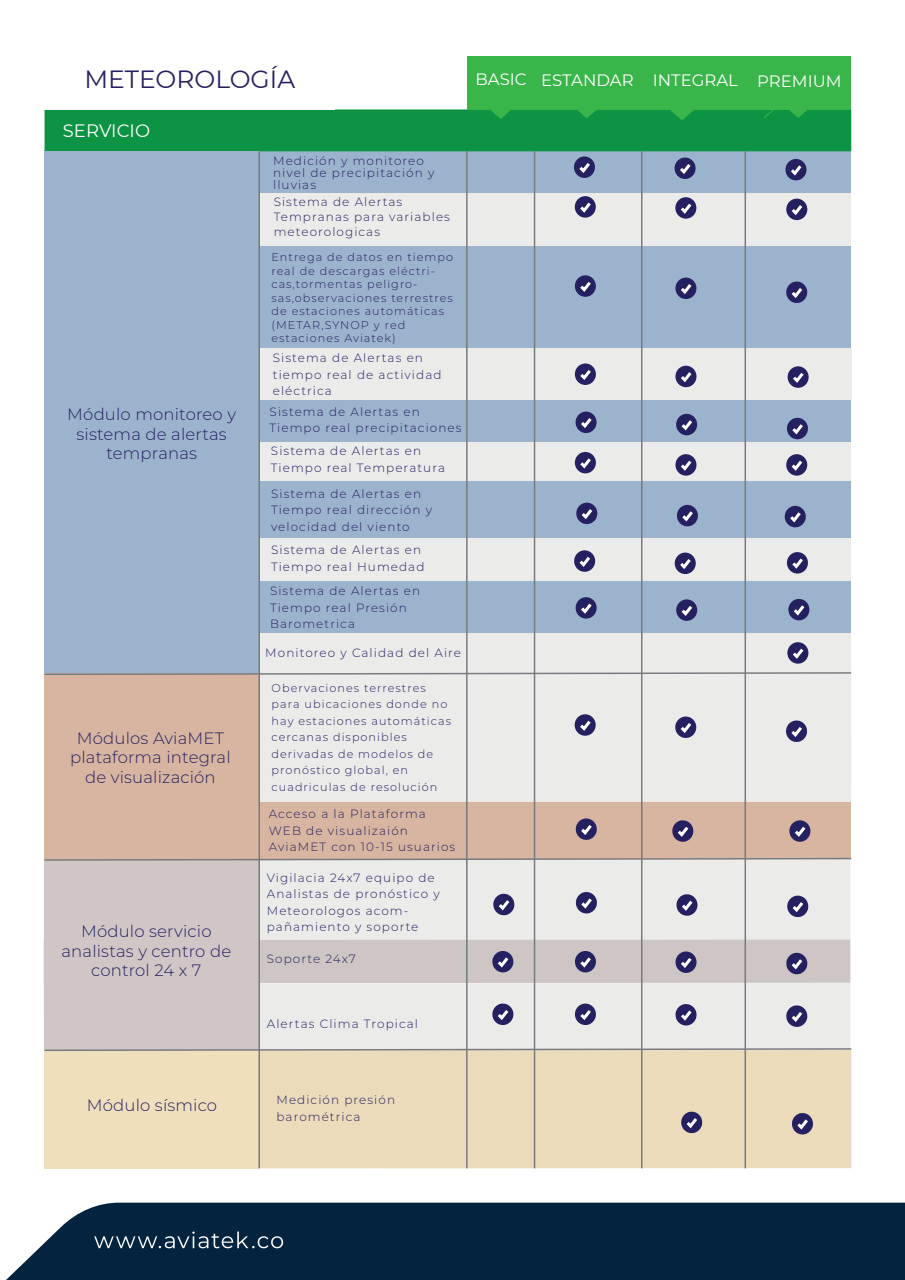
<style>
.page{position:relative;width:905px;height:1280px;background:#fff}
.page>*{position:absolute;margin:0;border:0;box-sizing:border-box;transform-origin:0 0}
.t1{font:24.9px "Montserrat";color:#252161}
.t2{font:18px "Montserrat";color:#fff}
.t3{font:300 16.5px/19.5px "Montserrat";letter-spacing:.01em;color:#252161;text-align:center}
.t4{font:16.5px "Montserrat";color:#fff}
.t5{font:300 12px/16.5px "Montserrat";letter-spacing:.09em;color:#252161}
.t6{font:300 11.25px/13.5px "Montserrat";letter-spacing:.09em;color:#252161}
</style>
<div class="page">
<div style="left:44px;top:150px;width:807px;height:43px;background:#9cb3cd"></div>
<div style="left:78px;top:633px;width:773px;height:40px;background:#ebebea"></div>
<div style="left:45px;top:1050px;width:806px;height:118px;background:#ebdbba"></div>
<div style="left:44px;top:939px;width:806px;height:44px;background:#cdc6c4"></div>
<div style="left:44px;top:859px;width:806px;height:81px;background:#ebebea"></div>
<div style="left:44px;top:983px;width:806px;height:67px;background:#ebebea"></div>
<div style="left:45px;top:739px;width:806px;height:64px;background:#ebebea"></div>
<div style="left:6px;top:1203px;width:899px;height:77px;background:#03233f"></div>
<svg style="left:94px;top:1231px;width:189px;height:17px;background:#314b62"></svg>
<div style="left:47px;top:441px;width:804px;height:41px;background:#ebebea"></div>
<div style="left:44px;top:482px;width:807px;height:56px;background:#9cb3cd"></div>
<div style="left:44px;top:400px;width:807px;height:41px;background:#9cb3cd"></div>
<div style="left:44px;top:538px;width:807px;height:43px;background:#ebebea"></div>
<div style="left:44px;top:581px;width:807px;height:52px;background:#9cb3cd"></div>
<div style="left:45px;top:664px;width:806px;height:120px;background:#ebebea"></div>
<div style="left:45px;top:802px;width:806px;height:57px;background:#d8b5a1"></div>
<div style="left:44px;top:246px;width:807px;height:103px;background:#9cb3cd"></div>
<div style="left:44px;top:193px;width:807px;height:53px;background:#ebebea"></div>
<div style="left:49px;top:349px;width:802px;height:51px;background:#ebebea"></div>
<div style="left:467px;top:56px;width:68px;height:53px;background:#3ab54a"></div>
<div style="left:535px;top:56px;width:107px;height:53px;background:#3ab54a"></div>
<div style="left:642px;top:56px;width:103px;height:53px;background:#3ab54a"></div>
<div style="left:745px;top:56px;width:106px;height:53px;background:#3ab54a"></div>
<div style="left:45px;top:109px;width:806px;height:42px;background:#0d9344"></div>
<hr style="left:466px;top:151px;width:2px;height:1017px;background:#787b7d">
<hr style="left:534px;top:151px;width:1px;height:1017px;background:#787b7d">
<hr style="left:641px;top:151px;width:1px;height:1017px;background:#787b7d">
<hr style="left:744px;top:151px;width:2px;height:1017px;background:#787b7d">
<svg style="left:575px;top:196px;width:21px;height:22px"></svg>
<svg style="left:577px;top:199px;width:17px;height:16px"></svg>
<svg style="left:575px;top:275px;width:21px;height:22px"></svg>
<svg style="left:577px;top:278px;width:17px;height:16px"></svg>
<svg style="left:575px;top:363px;width:21px;height:22px"></svg>
<svg style="left:577px;top:367px;width:17px;height:15px"></svg>
<svg style="left:675px;top:197px;width:21px;height:22px"></svg>
<svg style="left:678px;top:200px;width:16px;height:16px"></svg>
<div style="left:675px;top:278px;width:21px;height:21px;background:#252161;border-radius:50%"></div>
<svg style="left:678px;top:281px;width:16px;height:15px"></svg>
<div style="left:675px;top:366px;width:21px;height:21px;background:#252161;border-radius:50%"></div>
<svg style="left:678px;top:369px;width:16px;height:16px"></svg>
<div style="left:576px;top:503px;width:21px;height:21px;background:#252161;border-radius:50%"></div>
<svg style="left:578px;top:506px;width:17px;height:15px"></svg>
<div style="left:677px;top:505px;width:21px;height:21px;background:#252161;border-radius:50%"></div>
<svg style="left:679px;top:508px;width:17px;height:16px"></svg>
<svg style="left:574px;top:550px;width:21px;height:22px"></svg>
<svg style="left:576px;top:553px;width:17px;height:16px"></svg>
<div style="left:675px;top:553px;width:21px;height:21px;background:#252161;border-radius:50%"></div>
<svg style="left:677px;top:556px;width:17px;height:15px"></svg>
<svg style="left:575px;top:714px;width:21px;height:22px"></svg>
<svg style="left:577px;top:717px;width:17px;height:16px"></svg>
<svg style="left:675px;top:716px;width:21px;height:22px"></svg>
<svg style="left:677px;top:720px;width:17px;height:15px"></svg>
<svg style="left:575px;top:818px;width:22px;height:22px"></svg>
<svg style="left:672px;top:820px;width:22px;height:22px"></svg>
<div style="left:576px;top:412px;width:21px;height:21px;background:#252161;border-radius:50%"></div>
<svg style="left:578px;top:415px;width:17px;height:15px"></svg>
<div style="left:676px;top:414px;width:21px;height:21px;background:#252161;border-radius:50%"></div>
<svg style="left:678px;top:417px;width:17px;height:16px"></svg>
<div style="left:575px;top:452px;width:21px;height:21px;background:#252161;border-radius:50%"></div>
<svg style="left:577px;top:455px;width:17px;height:16px"></svg>
<svg style="left:675px;top:454px;width:21px;height:22px"></svg>
<svg style="left:678px;top:457px;width:16px;height:16px"></svg>
<div style="left:786px;top:199px;width:21px;height:21px;background:#252161;border-radius:50%"></div>
<svg style="left:788px;top:202px;width:17px;height:15px"></svg>
<div style="left:786px;top:282px;width:21px;height:21px;background:#252161;border-radius:50%"></div>
<svg style="left:788px;top:285px;width:17px;height:15px"></svg>
<div style="left:785px;top:506px;width:21px;height:21px;background:#252161;border-radius:50%"></div>
<svg style="left:787px;top:509px;width:17px;height:16px"></svg>
<div style="left:787px;top:552px;width:21px;height:21px;background:#252161;border-radius:50%"></div>
<svg style="left:789px;top:555px;width:17px;height:16px"></svg>
<svg style="left:576px;top:597px;width:21px;height:22px"></svg>
<svg style="left:578px;top:600px;width:17px;height:16px"></svg>
<svg style="left:676px;top:599px;width:21px;height:22px"></svg>
<svg style="left:678px;top:602px;width:17px;height:16px"></svg>
<div style="left:788px;top:599px;width:21px;height:21px;background:#252161;border-radius:50%"></div>
<svg style="left:791px;top:602px;width:16px;height:16px"></svg>
<svg style="left:787px;top:642px;width:21px;height:22px"></svg>
<svg style="left:790px;top:645px;width:16px;height:16px"></svg>
<svg style="left:786px;top:720px;width:21px;height:22px"></svg>
<svg style="left:788px;top:724px;width:17px;height:15px"></svg>
<svg style="left:789px;top:820px;width:22px;height:22px"></svg>
<svg style="left:493px;top:893px;width:22px;height:23px"></svg>
<svg style="left:575px;top:892px;width:22px;height:22px"></svg>
<svg style="left:676px;top:894px;width:22px;height:22px"></svg>
<svg style="left:787px;top:895px;width:22px;height:23px"></svg>
<svg style="left:492px;top:951px;width:22px;height:22px"></svg>
<svg style="left:575px;top:951px;width:21px;height:22px"></svg>
<svg style="left:675px;top:951px;width:22px;height:22px"></svg>
<svg style="left:786px;top:952px;width:22px;height:23px"></svg>
<svg style="left:492px;top:1003px;width:22px;height:22px"></svg>
<svg style="left:574px;top:1003px;width:22px;height:22px"></svg>
<svg style="left:675px;top:1004px;width:22px;height:22px"></svg>
<svg style="left:786px;top:1005px;width:22px;height:22px"></svg>
<svg style="left:681px;top:1111px;width:22px;height:23px"></svg>
<svg style="left:792px;top:1113px;width:21px;height:22px"></svg>
<div style="left:787px;top:418px;width:21px;height:21px;background:#252161;border-radius:50%"></div>
<svg style="left:789px;top:421px;width:17px;height:16px"></svg>
<svg style="left:786px;top:454px;width:21px;height:22px"></svg>
<svg style="left:788px;top:457px;width:17px;height:16px"></svg>
<div style="left:45px;top:151px;width:214px;height:523px;background:#9cb3cd"></div>
<div style="left:45px;top:674px;width:214px;height:187px;background:#d8b5a1"></div>
<div style="left:45px;top:860px;width:214px;height:192px;background:#cfc6c5"></div>
<div style="left:45px;top:1050px;width:214px;height:118px;background:#f0dfbd"></div>
<hr style="left:258px;top:152px;width:2px;height:1016px;background:#787b7d">
<svg style="left:44px;top:857px;width:808px;height:4px"></svg>
<svg style="left:44px;top:1047px;width:808px;height:5px"></svg>
<svg style="left:44px;top:671px;width:808px;height:5px"></svg>
<svg style="left:788px;top:366px;width:21px;height:22px"></svg>
<svg style="left:790px;top:369px;width:17px;height:16px"></svg>
<svg style="left:574px;top:156px;width:21px;height:22px"></svg>
<svg style="left:576px;top:160px;width:17px;height:15px"></svg>
<svg style="left:674px;top:158px;width:22px;height:21px"></svg>
<svg style="left:677px;top:161px;width:17px;height:15px"></svg>
<div style="left:785px;top:159px;width:21px;height:21px;background:#252161;border-radius:50%"></div>
<svg style="left:788px;top:162px;width:16px;height:16px"></svg>
<h1 class="t1" style="left:84px;top:62px;width:212px">METEOROLOGÍA</h1>
<h3 class="t4" style="left:475px;top:68px;width:368px">BASIC ESTANDAR INTEGRAL PREMIUM</h3>
<h2 class="t2" style="left:63px;top:118px;width:89px">SERVICIO</h2>
<p class="t5" style="left:273px;top:154px;width:163px;line-height:12px">Medición y monitoreo nivel de precipitación y lluvias</p>
<h3 class="t3" style="left:67px;top:404px;width:170px">Módulo monitoreo y sistema de alertas tempranas</h3>
<h3 class="t3" style="left:70px;top:727px;width:162px">Módulos AviaMET plataforma integral de visualización</h3>
<h3 class="t3" style="left:62px;top:921px;width:171px">Módulo servicio analistas y centro de control 24 x 7</h3>
<h3 class="t3" style="left:87px;top:1095px;width:132px">Módulo sísmico</h3>
<p class="t5" style="left:274px;top:194px;width:178px;line-height:15px">Sistema de Alertas<br>Tempranas para variables meteorologicas</p>
<p class="t6" style="left:271px;top:250px;width:183px">Entrega de datos en tiempo real de descargas eléctri&shy;cas,tormentas peligro&shy;sas,observaciones terrestres de estaciones automáticas (METAR,SYNOP y red estaciones Aviatek)</p>
<p class="t5" style="left:273px;top:349px;width:170px">Sistema de Alertas en tiempo real de actividad eléctrica</p>
<p class="t5" style="left:270px;top:403px;width:193px">Sistema de Alertas en<br>Tiempo real precipitaciones</p>
<p class="t5" style="left:271px;top:442px;width:176px">Sistema de Alertas en<br>Tiempo real Temperatura</p>
<p class="t5" style="left:271px;top:485px;width:163px">Sistema de Alertas en<br>Tiempo real dirección y velocidad del viento</p>
<p class="t5" style="left:271px;top:541px;width:155px">Sistema de Alertas en<br>Tiempo real Humedad</p>
<p class="t5" style="left:270px;top:582px;width:152px">Sistema de Alertas en<br>Tiempo real Presión<br>Barometrica</p>
<p class="t5" style="left:265px;top:644px;width:197px">Monitoreo y Calidad del Aire</p>
<p class="t6" style="left:272px;top:679px;width:181px;line-height:16.5px">Obervaciones terrestres para ubicaciones donde no hay estaciones automáticas cercanas disponibles derivadas de modelos de pronóstico global, en cuadriculas de resolución</p>
<p class="t5" style="left:269px;top:805px;width:188px">Acceso a la Plataforma<br>WEB de visualizaión<br>AviaMET con 10-15 usuarios</p>
<p class="t5" style="left:267px;top:869px;width:175px">Vigilacia 24x7 equipo de<br>Analistas de pronóstico y<br>Meteorologos acom&shy;pañamiento y soporte</p>
<p class="t5" style="left:267px;top:950px;width:91px">Soporte 24x7</p>
<p class="t5" style="left:267px;top:1015px;width:153px">Alertas Clima Tropical</p>
<p class="t5" style="left:276px;top:1091px;width:120px">Medición presión barométrica</p>
</div>
